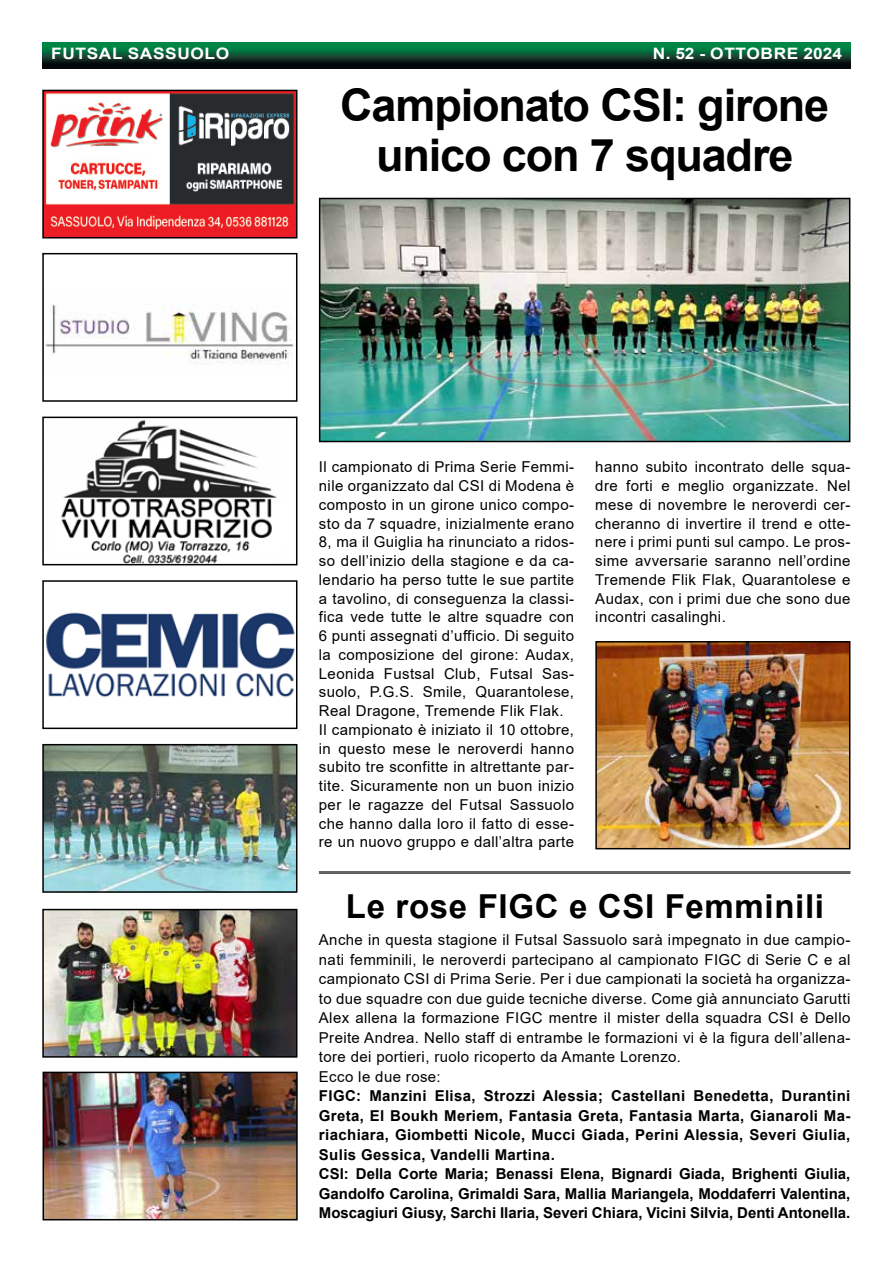
<style>
.page{position:relative;width:893px;height:1263px;background:#fff}
.page>*{position:absolute;margin:0;border:0;box-sizing:border-box;transform-origin:0 0}
.t1{font:700 45px/49.5px "Arial";letter-spacing:-.025em;color:#000;text-align:center}
.t2{font:700 33px "Arial";letter-spacing:.02em;color:#000}
.t3{font:700 15.75px "Arial";letter-spacing:.035em;color:#fff;scale:1.1 1}
.t4{font:15px/18.8px "Arial";letter-spacing:.025em;color:#000}
.t5{font:700 15px/19.5px "Arial";letter-spacing:.025em;color:#000}
</style>
<div class="page">
<img style="left:43px;top:43px;width:807px;height:25px">
<img style="left:45px;top:93px;width:249px;height:142px">
<div style="left:42px;top:90px;width:255px;height:148px;border:2px solid #000"></div>
<img style="left:46px;top:612px;width:248px;height:86px">
<div style="left:42px;top:580px;width:255px;height:149px;border:2px solid #000"></div>
<img style="left:45px;top:912px;width:249px;height:143px">
<div style="left:42px;top:909px;width:255px;height:149px;border:2px solid #000"></div>
<img style="left:45px;top:304px;width:249px;height:61px">
<div style="left:42px;top:253px;width:255px;height:149px;border:2px solid #000"></div>
<img style="left:61px;top:420px;width:216px;height:142px">
<div style="left:42px;top:417px;width:255px;height:148px;border:2px solid #000"></div>
<img style="left:45px;top:747px;width:249px;height:143px">
<div style="left:42px;top:744px;width:255px;height:149px;border:2px solid #000"></div>
<img style="left:46px;top:1075px;width:249px;height:142px">
<div style="left:43px;top:1072px;width:255px;height:148px;border:2px solid #000"></div>
<img style="left:322px;top:201px;width:525px;height:238px">
<div style="left:319px;top:198px;width:531px;height:244px;border:2px solid #000"></div>
<img style="left:598px;top:644px;width:249px;height:202px">
<div style="left:595px;top:641px;width:255px;height:208px;border:2px solid #000"></div>
<hr style="left:319px;top:872px;width:531px;height:1px;background:#000">
<hr style="left:319px;top:873px;width:531px;height:1px;background:#000">
<p class="t3" style="left:51px;top:42px;width:105px">FUTSAL SASSU</p>
<p class="t3" style="left:190px;top:42px;width:37px">OLO</p>
<p class="t3" style="left:653px;top:42px;width:173px">N. 52 - OTTOBRE 2024</p>
<h1 class="t1" style="left:340px;top:81px;width:490px">Campionato CSI: girone unico con 7 squadre</h1>
<p class="t4" style="left:319px;top:458px;width:257px">Il campionato di Prima Serie Femmi&shy;nile organizzato dal CSI di Modena è composto in un girone unico compo&shy;sto da 7 squadre, inizialmente erano 8, ma il Guiglia ha rinunciato a ridos&shy;so dell’inizio della stagione e da ca&shy;lendario ha perso tutte le sue partite a tavolino, di conseguenza la classi&shy;fica vede tutte le altre squadre con 6 punti assegnati d’ufficio. Di seguito la composizione del girone: Audax, Leonida Fustsal Club, Futsal Sas&shy;suolo, P.G.S. Smile, Quarantolese, Real Dragone, Tremende Flik Flak.<br>Il campionato è iniziato il 10 ottobre, in questo mese le neroverdi hanno subito tre sconfitte in altrettante par&shy;tite. Sicuramente non un buon inizio per le ragazze del Futsal Sassuolo che hanno dalla loro il fatto di esse&shy;re un nuovo gruppo e dall’altra parte</p>
<p class="t4" style="left:595px;top:458px;width:257px;text-align:justify">hanno subito incontrato delle squa&shy;dre forti e meglio organizzate. Nel mese di novembre le neroverdi cer&shy;cheranno di invertire il trend e otte&shy;nere i primi punti sul campo. Le pros&shy;sime avversarie saranno nell’ordine Tremende Flik Flak, Quarantolese e Audax, con i primi due che sono due incontri casalinghi.</p>
<h2 class="t2" style="left:346px;top:883px;width:480px">Le rose FIGC e CSI Femminili</h2>
<p class="t4" style="left:319px;top:930px;width:533px;line-height:19.5px">Anche in questa stagione il Futsal Sassuolo sarà impegnato in due campio&shy;nati femminili, le neroverdi partecipano al campionato FIGC di Serie C e al campionato CSI di Prima Serie. Per i due campionati la società ha organizza&shy;to due squadre con due guide tecniche diverse. Come già annunciato Garutti Alex allena la formazione FIGC mentre il mister della squadra CSI è Dello Preite Andrea. Nello staff di entrambe le formazioni vi è la figura dell’allena&shy;tore dei portieri, ruolo ricoperto da Amante Lorenzo.<br>Ecco le due rose:</p>
<p class="t5" style="left:319px;top:1086px;width:533px">FIGC: Manzini Elisa, Strozzi Alessia; Castellani Benedetta, Durantini Greta, El Boukh Meriem, Fantasia Greta, Fantasia Marta, Gianaroli Ma&shy;riachiara, Giombetti Nicole, Mucci Giada, Perini Alessia, Severi Giulia, Sulis Gessica, Vandelli Martina.<br>CSI: Della Corte Maria; Benassi Elena, Bignardi Giada, Brighenti Giulia, Gandolfo Carolina, Grimaldi Sara, Mallia Mariangela, Moddaferri Valentina, Moscagiuri Giusy, Sarchi Ilaria, Severi Chiara, Vicini Silvia, Denti Antonella.</p>
</div>
